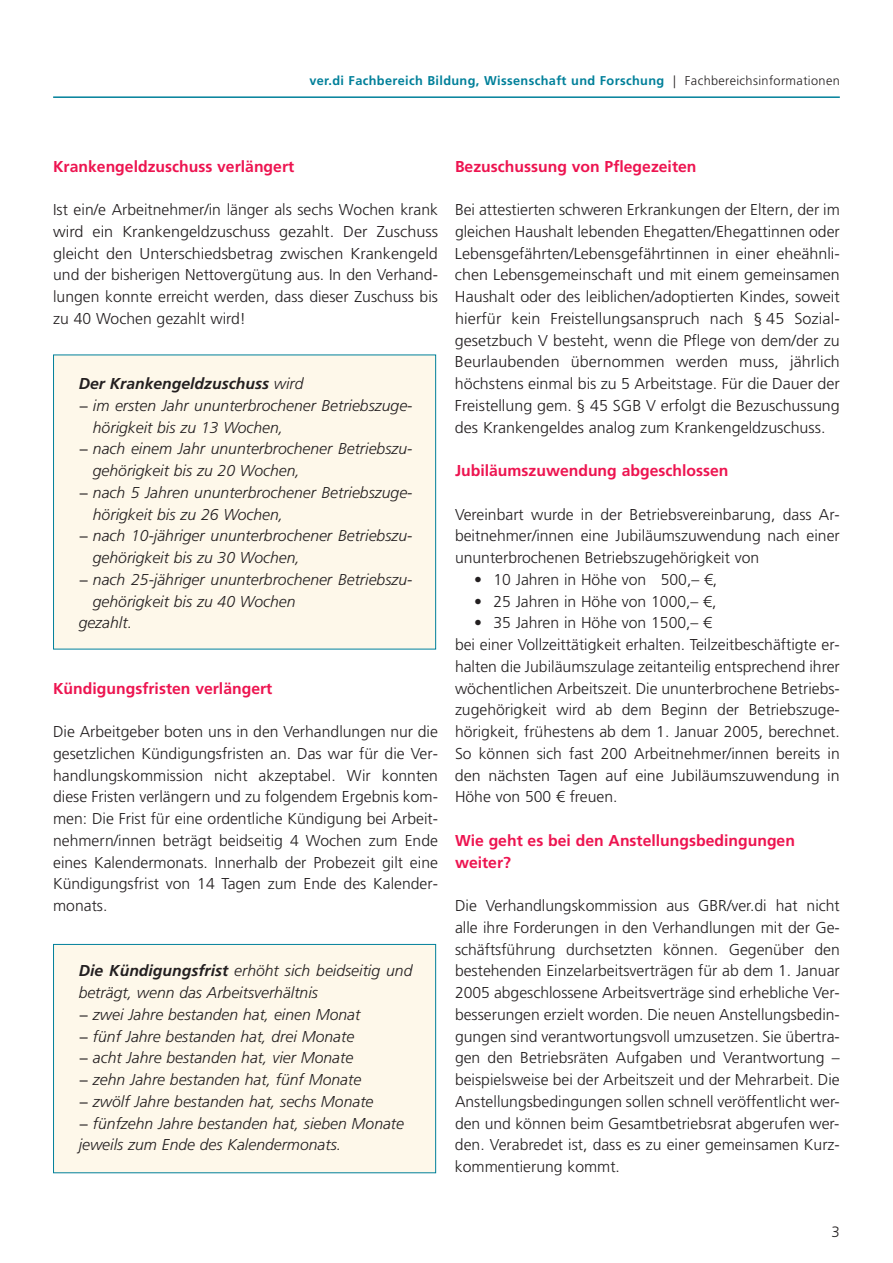
<style>
.page{position:relative;width:893px;height:1263px;background:#fff}
.page>*{position:absolute;margin:0;border:0;box-sizing:border-box;transform-origin:0 0}
.t1{font:300 15.75px/21.8px "Frutiger LT";color:#231f20;text-align:justify}
.t2{font:italic 300 15.75px/21.8px "Frutiger LT";color:#231f20}
.t3{font:700 15.75px/21.8px "Frutiger LT";color:#ed1450}
.t4{font:italic 700 15.75px "Frutiger LT";color:#231f20}
.t5{font:300 15px "Frutiger LT";color:#231f20}
.t6{font:700 12.75px "Frutiger LT";letter-spacing:.03em;color:#00809a}
.s1{font-weight:300;color:#231f20}
.s2{font-weight:300}
.s3{font-weight:700}
</style>
<div class="page">
<hr style="left:53px;top:96px;width:787px;height:2px;background:#00809a">
<div style="left:54px;top:355px;width:381px;height:294px;background:#fef8ea"></div>
<div style="left:53px;top:355px;width:383px;height:294px;border:1px solid #00809a"></div>
<div style="left:54px;top:945px;width:381px;height:227px;background:#fef8ea"></div>
<div style="left:53px;top:944px;width:383px;height:229px;border:1px solid #00809a"></div>
<p class="t6" style="left:309px;top:75px;width:532px">ver.di Fachbereich Bildung, Wissenschaft und Forschung <span class="s1">| Fachbereichsinformationen</span></p>
<p class="t3" style="left:53px;top:156px;width:243px">Krankengeldzuschuss verlängert</p>
<p class="t1" style="left:53px;top:200px;width:386px">Ist ein/e Arbeitnehmer/in länger als sechs Wochen krank wird ein Krankengeldzuschuss gezahlt. Der Zuschuss gleicht den Unterschiedsbetrag zwischen Krankengeld und der bisherigen Nettovergütung aus. In den Verhand&shy;lungen konnte erreicht werden, dass dieser Zuschuss bis zu 40 Wochen gezahlt wird!</p>
<p class="t4" style="left:79px;top:377px;width:226px">Der Krankengeldzuschuss <span class="s2">wird</span></p>
<p class="t2" style="left:79px;top:396px;width:335px">− im ersten Jahr ununterbrochener Betriebszuge-</p>
<p class="t2" style="left:93px;top:417px;width:192px">hörigkeit bis zu 13 Wochen,</p>
<p class="t2" style="left:79px;top:439px;width:335px">− nach einem Jahr ununterbrochener Betriebszu-</p>
<p class="t2" style="left:93px;top:461px;width:208px">gehörigkeit bis zu 20 Wochen,</p>
<p class="t2" style="left:79px;top:483px;width:335px">− nach 5 Jahren ununterbrochener Betriebszuge-</p>
<p class="t2" style="left:93px;top:504px;width:192px">hörigkeit bis zu 26 Wochen,</p>
<p class="t2" style="left:79px;top:526px;width:335px">− nach 10-jähriger ununterbrochener Betriebszu-</p>
<p class="t2" style="left:93px;top:548px;width:208px">gehörigkeit bis zu 30 Wochen,</p>
<p class="t2" style="left:79px;top:570px;width:335px">− nach 25-jähriger ununterbrochener Betriebszu-</p>
<p class="t2" style="left:93px;top:591px;width:204px">gehörigkeit bis zu 40 Wochen</p>
<p class="t2" style="left:79px;top:613px;width:55px">gezahlt.</p>
<p class="t3" style="left:53px;top:678px;width:221px">Kündigungsfristen verlängert</p>
<p class="t1" style="left:53px;top:722px;width:386px">Die Arbeitgeber boten uns in den Verhandlungen nur die gesetzlichen Kündigungsfristen an. Das war für die Ver&shy;handlungskommission nicht akzeptabel. Wir konnten diese Fristen verlängern und zu folgendem Ergebnis kom&shy;men: Die Frist für eine ordentliche Kündigung bei Arbeit&shy;nehmern/innen beträgt beidseitig 4 Wochen zum Ende eines Kalendermonats. Innerhalb der Probezeit gilt eine Kündigungsfrist von 14 Tagen zum Ende des Kalender&shy;monats.</p>
<p class="t2" style="left:79px;top:961px;width:335px"><span class="s3">Die Kündigungsfrist</span> erhöht sich beidseitig und beträgt, wenn das Arbeitsverhältnis<br>− zwei Jahre bestanden hat, einen Monat<br>− fünf Jahre bestanden hat, drei Monate<br>− acht Jahre bestanden hat, vier Monate<br>− zehn Jahre bestanden hat, fünf Monate<br>− zwölf Jahre bestanden hat, sechs Monate<br>− fünfzehn Jahre bestanden hat, sieben Monate jeweils zum Ende des Kalendermonats.</p>
<p class="t3" style="left:455px;top:156px;width:243px">Bezuschussung von Pflegezeiten</p>
<p class="t1" style="left:455px;top:200px;width:386px">Bei attestierten schweren Erkrankungen der Eltern, der im gleichen Haushalt lebenden Ehegatten/Ehegattinnen oder Lebensgefährten/Lebensgefährtinnen in einer eheähnli&shy;chen Lebensgemeinschaft und mit einem gemeinsamen Haushalt oder des leiblichen/adoptierten Kindes, soweit hierfür kein Freistellungsanspruch nach § 45 Sozial&shy;gesetzbuch V besteht, wenn die Pflege von dem/der zu Beurlaubenden übernommen werden muss, jährlich höchstens einmal bis zu 5 Arbeitstage. Für die Dauer der Freistellung gem. § 45 SGB V erfolgt die Bezuschussung des Krankengeldes analog zum Krankengeldzuschuss.</p>
<p class="t3" style="left:455px;top:461px;width:275px">Jubiläumszuwendung abgeschlossen</p>
<p class="t1" style="left:455px;top:504px;width:386px">Vereinbart wurde in der Betriebsvereinbarung, dass Ar&shy;beitnehmer/innen eine Jubiläumszuwendung nach einer ununterbrochenen Betriebszugehörigkeit von</p>
<p class="t1" style="left:474px;top:570px;width:245px">• 10 Jahren in Höhe von 500,– €,</p>
<p class="t1" style="left:474px;top:591px;width:244px">• 25 Jahren in Höhe von 1000,– €,</p>
<p class="t1" style="left:455px;top:613px;width:386px;text-align:left;text-indent:19px">• 35 Jahren in Höhe von 1500,– €<br>bei einer Vollzeittätigkeit erhalten. Teilzeitbeschäftigte er&shy;halten die Jubiläumszulage zeitanteilig entsprechend ihrer wöchentlichen Arbeitszeit. Die ununterbrochene Betriebs&shy;zugehörigkeit wird ab dem Beginn der Betriebszuge&shy;hörigkeit, frühestens ab dem 1. Januar 2005, berechnet.<br>So können sich fast 200 Arbeitnehmer/innen bereits in den nächsten Tagen auf eine Jubiläumszuwendung in Höhe von 500 € freuen.</p>
<p class="t3" style="left:455px;top:831px;width:341px">Wie geht es bei den Anstellungsbedingungen weiter?</p>
<p class="t1" style="left:455px;top:896px;width:386px">Die Verhandlungskommission aus GBR/ver.di hat nicht alle ihre Forderungen in den Verhandlungen mit der Ge&shy;schäftsführung durchsetzten können. Gegenüber den bestehenden Einzelarbeitsverträgen für ab dem 1. Januar 2005 abgeschlossene Arbeitsverträge sind erhebliche Ver&shy;besserungen erzielt worden. Die neuen Anstellungsbedin&shy;gungen sind verantwortungsvoll umzusetzen. Sie übertra&shy;gen den Betriebsräten Aufgaben und Verantwortung – beispielsweise bei der Arbeitszeit und der Mehrarbeit. Die Anstellungsbedingungen sollen schnell veröffentlicht wer&shy;den und können beim Gesamtbetriebsrat abgerufen wer&shy;den. Verabredet ist, dass es zu einer gemeinsamen Kurz&shy;kommentierung kommt.</p>
<p class="t5" style="left:831px;top:1226px;width:10px">3</p>
</div>
